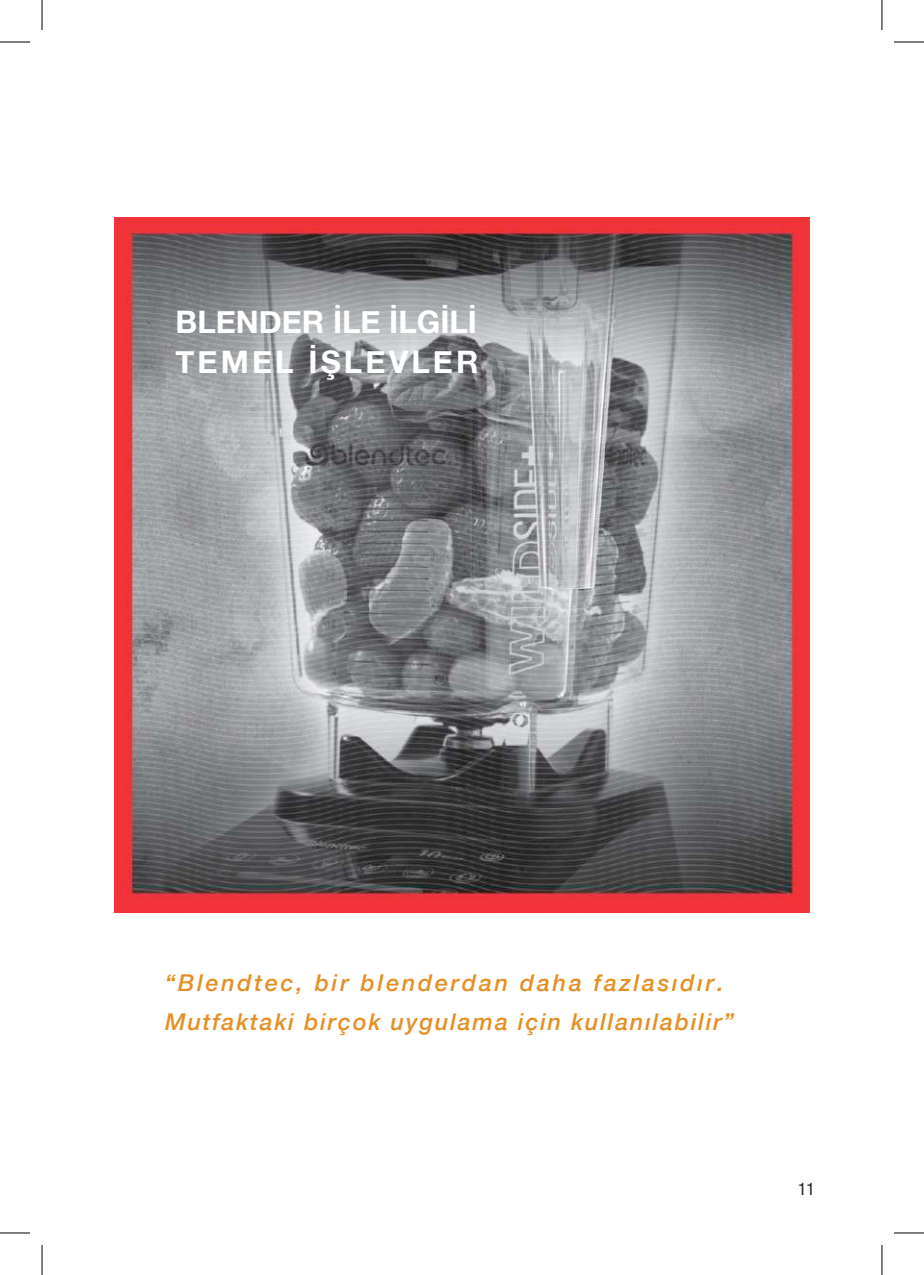
<style>
.page{position:relative;width:924px;height:1275px;background:#fff}
.page>*{position:absolute;margin:0;border:0;box-sizing:border-box;transform-origin:0 0}
.t1{font:700 31px/39.6px "Helvetica Neue";color:#fff}
.t2{font:italic 500 23.2px/39.4px "Helvetica Neue";letter-spacing:.08em;color:#e58f24}
.t3{font:condensed 17.4px "Helvetica Neue LT Com";color:#231f20}
</style>
<div class="page">
<img style="left:115px;top:217px;width:694px;height:696px">
<hr style="left:0;top:42px;width:30px;height:1px;background:#000">
<hr style="left:893px;top:42px;width:30px;height:1px;background:#000">
<hr style="left:0;top:1232px;width:30px;height:1px;background:#000">
<hr style="left:893px;top:1232px;width:30px;height:1px;background:#000">
<hr style="left:42px;top:0;width:1px;height:30px;background:#000">
<hr style="left:42px;top:1245px;width:1px;height:30px;background:#000">
<hr style="left:881px;top:0;width:1px;height:30px;background:#000">
<hr style="left:881px;top:1245px;width:1px;height:30px;background:#000">
<h1 class="t1" style="left:175px;top:302px;width:304px">BLENDER İLE İLGİLİ<br>TEMEL İŞLEVLER</h1>
<p class="t2" style="left:165px;top:962px;width:570px">“Blendtec, bir blenderdan daha fazlasıdır.<br>Mutfaktaki birçok uygulama için kullanılabilir”</p>
<p class="t3" style="left:797px;top:1182px;width:18px">11</p>
</div>
